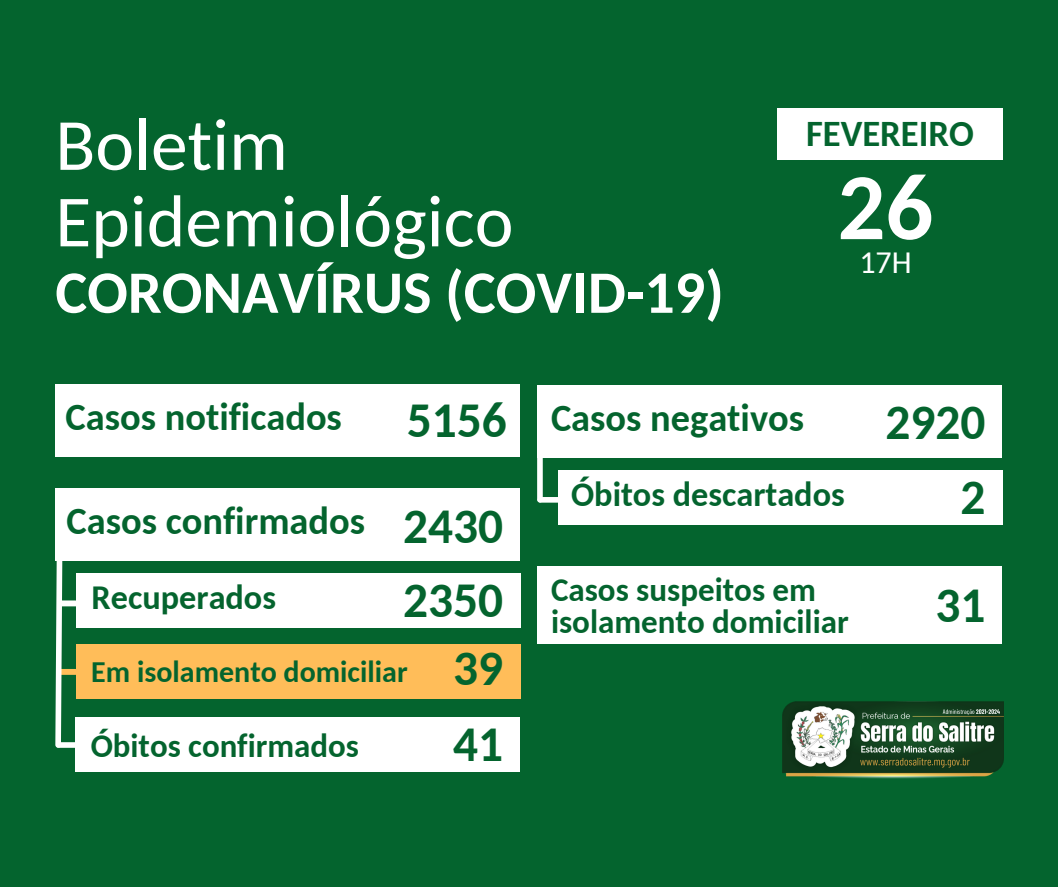
<style>
.page{position:relative;width:1058px;height:887px;background:#fff}
.page>*{position:absolute;margin:0;border:0;box-sizing:border-box;transform-origin:0 0}
.t1{font:700 94.5px "Carlito";color:#fff}
.t2{font:73.5px "Carlito";color:#fff}
.t3{font:700 60.15px "Carlito";color:#fff}
.t4{font:700 49.35px "Carlito";color:#04642e}
.t5{font:700 38.4px "Carlito";color:#04642e}
.t6{font:700 36.6px "Carlito";color:#04642e}
.t7{font:700 34.2px "Carlito";color:#04642e}
.t8{font:700 33px/32.7px "Carlito";color:#04642e}
.t9{font:700 32.85px "Carlito";color:#04642e}
.t10{font:31.95px "Carlito";color:#fff}
.t11{font:700 30px "Carlito";color:#04642e}
</style>
<div class="page">
<div style="left:0;top:0;width:1058px;height:886px;background:#04642e"></div>
<div style="left:55px;top:384px;width:465px;height:72px;background:#fff"></div>
<div style="left:55px;top:488px;width:465px;height:72px;background:#fff"></div>
<div style="left:61px;top:669px;width:14px;height:5px;background:#ffbd59"></div>
<svg style="left:55px;top:560px;width:10px;height:188px"></svg>
<div style="left:76px;top:573px;width:444px;height:54px;background:#fff"></div>
<div style="left:76px;top:644px;width:444px;height:54px;background:#ffbd59"></div>
<div style="left:62px;top:600px;width:13px;height:6px;background:#fff"></div>
<div style="left:777px;top:108px;width:225px;height:52px;background:#fff"></div>
<img style="left:782px;top:701px;width:221px;height:77px">
<div style="left:537px;top:566px;width:465px;height:78px;background:#fff"></div>
<div style="left:537px;top:385px;width:465px;height:72px;background:#fff"></div>
<div style="left:537px;top:458px;width:6px;height:42px;background:#fff"></div>
<div style="left:558px;top:470px;width:444px;height:54px;background:#fff"></div>
<div style="left:540px;top:497px;width:22px;height:5px;background:#fff"></div>
<div style="left:75px;top:718px;width:445px;height:54px;background:#fff"></div>
<div style="left:59px;top:742px;width:18px;height:5px;background:#fff"></div>
<p class="t2" style="left:55px;top:115px;width:234px">Boletim</p>
<p class="t2" style="left:55px;top:191px;width:459px">Epidemiológico</p>
<p class="t3" style="left:55px;top:268px;width:670px">CORONAVÍRUS (COVID-19)</p>
<p class="t6" style="left:806px;top:119px;width:169px">FEVEREIRO</p>
<p class="t1" style="left:837px;top:168px;width:97px">26</p>
<p class="t10" style="left:859px;top:249px;width:54px">17H</p>
<p class="t5" style="left:66px;top:401px;width:278px">Casos notificados</p>
<p class="t4" style="left:407px;top:400px;width:101px">5156</p>
<p class="t5" style="left:67px;top:505px;width:300px">Casos confirmados</p>
<p class="t4" style="left:403px;top:506px;width:101px">2430</p>
<p class="t4" style="left:403px;top:580px;width:101px">2350</p>
<p class="t4" style="left:453px;top:648px;width:51px">39</p>
<p class="t7" style="left:92px;top:583px;width:186px">Recuperados</p>
<p class="t11" style="left:91px;top:659px;width:318px">Em isolamento domiciliar</p>
<p class="t9" style="left:91px;top:732px;width:270px">Óbitos confirmados</p>
<p class="t4" style="left:453px;top:724px;width:51px">41</p>
<p class="t5" style="left:551px;top:402px;width:255px">Casos negativos</p>
<p class="t4" style="left:885px;top:402px;width:101px">2920</p>
<p class="t7" style="left:571px;top:480px;width:275px">Óbitos descartados</p>
<p class="t4" style="left:960px;top:476px;width:26px">2</p>
<p class="t8" style="left:551px;top:576px;width:299px">Casos suspeitos em isolamento domiciliar</p>
<p class="t4" style="left:935px;top:585px;width:51px">31</p>
</div>
